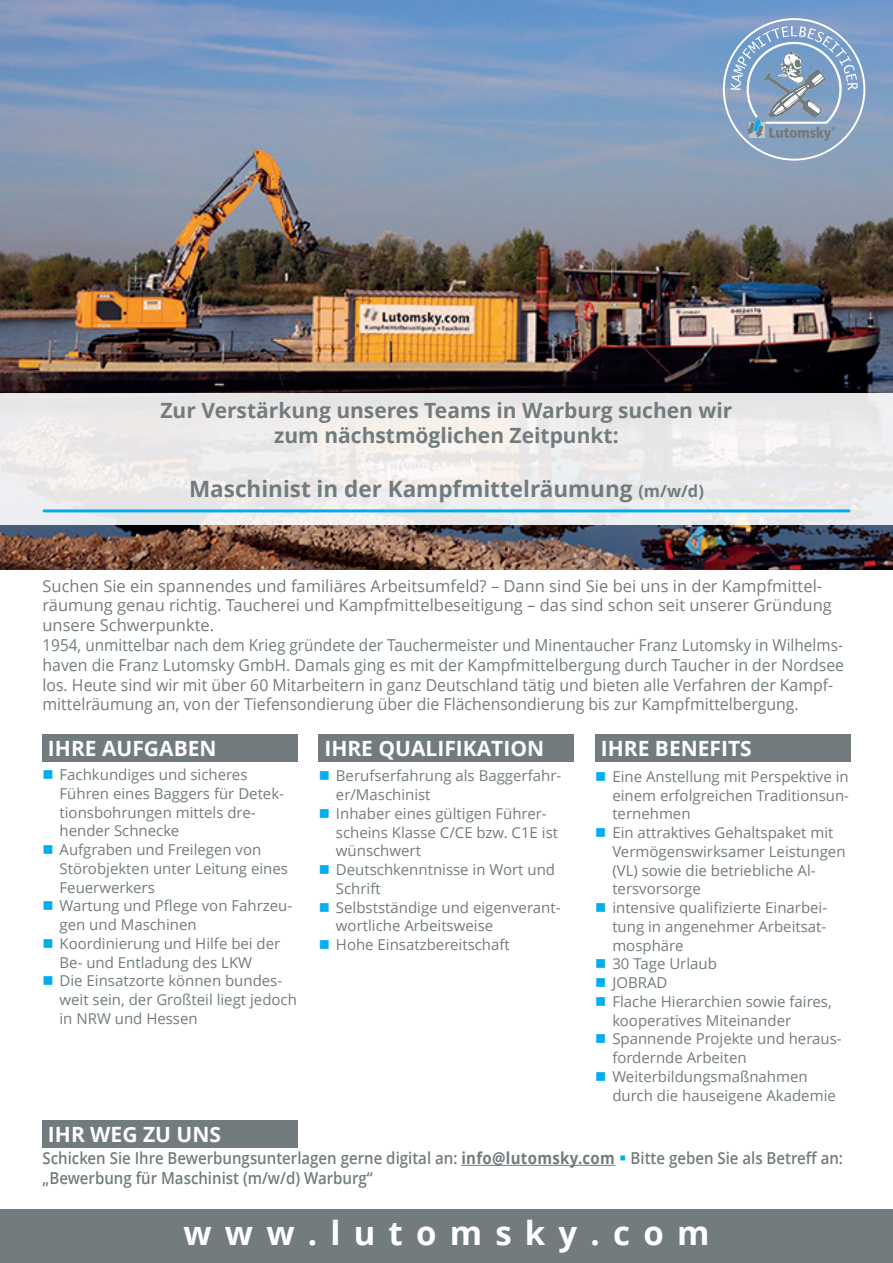
<style>
.page{position:relative;width:893px;height:1263px;background:#fff}
.page>*{position:absolute;margin:0;border:0;box-sizing:border-box;transform-origin:0 0}
.t1{font:700 33px "Open Sans";letter-spacing:.4em;color:#fff}
.t2{font:700 22.5px "Open Sans";color:#727c7e}
.t3{font:700 21px/25.2px "Open Sans";color:#727c7e;text-align:center}
.t4{font:700 21px "Open Sans";color:#fff}
.t5{font:16.5px/19.8px "Open Sans";color:#727c7e}
.t6{font:600 16.5px/19.8px "Open Sans";color:#727c7e;scale:.91 1}
.t7{font:15px/18.8px "Open Sans";color:#727c7e}
.t8{font:4.8px "Frutiger";color:#727c7e}
.s1{font-size:16.5px}
.s2{color:#00aeef}
.s3{font-weight:700}
</style>
<div class="page">
<img style="left:0;top:0;width:893px;height:570px">
<div style="left:0;top:393px;width:893px;height:132px;background:linear-gradient(to right,#eeebea,#ebebeb)"></div>
<hr style="left:461px;top:1165px;width:154px;height:1px;background:#727c7e">
<div style="left:0;top:1210px;width:893px;height:53px;background:#727c7e"></div>
<div style="left:595px;top:735px;width:255px;height:27px;background:#727c7e"></div>
<div style="left:43px;top:1120px;width:255px;height:28px;background:#727c7e"></div>
<div style="left:43px;top:735px;width:255px;height:27px;background:#727c7e"></div>
<div style="left:319px;top:735px;width:255px;height:27px;background:#727c7e"></div>
<hr style="left:44px;top:509px;width:805px;height:3px;background:#00aeef">
<svg style="left:723px;top:18px;width:142px;height:143px;background:#8fa8c6"></svg>
<p class="t8" style="left:832px;top:125px;width:5px">®</p>
<h3 class="t3" style="left:160px;top:397px;width:573px">Zur Verstärkung unseres Teams in Warburg suchen wir zum nächstmöglichen Zeitpunkt:</h3>
<h2 class="t2" style="left:189px;top:473px;width:516px">Maschinist in der Kampfmittelräumung <span class="s1">(m/w/d)</span></h2>
<p class="t5" style="left:43px;top:575px;width:803px">Suchen Sie ein spannendes und familiäres Arbeitsumfeld? – Dann sind Sie bei uns in der Kampfmittel&shy;räumung genau richtig. Taucherei und Kampfmittelbeseitigung – das sind schon seit unserer Gründung unsere Schwerpunkte.<br>1954, unmittelbar nach dem Krieg gründete der Tauchermeister und Minentaucher Franz Lutomsky in Wilhelms&shy;haven die Franz Lutomsky GmbH. Damals ging es mit der Kampfmittelbergung durch Taucher in der Nordsee los. Heute sind wir mit über 60 Mitarbeitern in ganz Deutschland tätig und bieten alle Verfahren der Kampf&shy;mittelräumung an, von der Tiefensondierung über die Flächensondierung bis zur Kampfmittelbergung.</p>
<h3 class="t4" style="left:48px;top:734px;width:170px">IHRE AUFGABEN</h3>
<h3 class="t4" style="left:324px;top:734px;width:221px">IHRE QUALIFIKATION</h3>
<h3 class="t4" style="left:601px;top:734px;width:153px">IHRE BENEFITS</h3>
<p class="t7" style="left:60px;top:765px;width:226px;text-indent:-17px"><span class="s2">■</span> Fachkundiges und sicheres<br>Führen eines Baggers für Detek&shy;tionsbohrungen mittels dre&shy;hender Schnecke</p>
<p class="t7" style="left:60px;top:840px;width:230px;text-indent:-17px"><span class="s2">■</span> Aufgraben und Freilegen von<br>Störobjekten unter Leitung eines<br>Feuerwerkers</p>
<p class="t7" style="left:60px;top:896px;width:234px;text-indent:-17px"><span class="s2">■</span> Wartung und Pflege von Fahrzeu&shy;gen und Maschinen</p>
<p class="t7" style="left:60px;top:934px;width:222px;text-indent:-17px"><span class="s2">■</span> Koordinierung und Hilfe bei der<br>Be- und Entladung des LKW</p>
<p class="t7" style="left:60px;top:971px;width:239px;text-indent:-17px"><span class="s2">■</span> Die Einsatzorte können bundes&shy;weit sein, der Großteil liegt jedoch in NRW und Hessen</p>
<p class="t7" style="left:336px;top:766px;width:227px;text-indent:-17px"><span class="s2">■</span> Berufserfahrung als Baggerfahr&shy;er/Maschinist</p>
<p class="t7" style="left:336px;top:803px;width:224px;text-indent:-17px"><span class="s2">■</span> Inhaber eines gültigen Führer&shy;scheins Klasse C/CE bzw. C1E ist wünschwert</p>
<p class="t7" style="left:336px;top:860px;width:221px;text-indent:-17px"><span class="s2">■</span> Deutschkenntnisse in Wort und<br>Schrift</p>
<p class="t7" style="left:336px;top:897px;width:226px;text-indent:-17px"><span class="s2">■</span> Selbstständige und eigenverant&shy;wortliche Arbeitsweise</p>
<p class="t7" style="left:319px;top:935px;width:192px"><span class="s2">■</span> Hohe Einsatzbereitschaft</p>
<p class="t7" style="left:612px;top:767px;width:238px;text-align:justify;text-indent:-17px"><span class="s2">■</span> Eine Anstellung mit Perspektive in einem erfolgreichen Traditionsun&shy;ternehmen</p>
<p class="t7" style="left:612px;top:823px;width:235px;text-indent:-17px"><span class="s2">■</span> Ein attraktives Gehaltspaket mit<br>Vermögenswirksamer Leistungen (VL) sowie die betriebliche Al&shy;tersvorsorge</p>
<p class="t7" style="left:612px;top:898px;width:216px;text-align:justify;text-indent:-17px"><span class="s2">■</span> intensive qualifizierte Einarbei&shy;tung in angenehmer Arbeitsat&shy;mosphäre</p>
<p class="t7" style="left:595px;top:954px;width:123px"><span class="s2">■</span> 30 Tage Urlaub</p>
<p class="t7" style="left:595px;top:973px;width:74px"><span class="s2">■</span> JOBRAD</p>
<p class="t7" style="left:612px;top:992px;width:221px;text-indent:-17px"><span class="s2">■</span> Flache Hierarchien sowie faires, kooperatives Miteinander</p>
<p class="t7" style="left:612px;top:1029px;width:231px;text-indent:-17px"><span class="s2">■</span> Spannende Projekte und heraus&shy;fordernde Arbeiten</p>
<p class="t7" style="left:612px;top:1067px;width:225px;text-indent:-17px"><span class="s2">■</span> Weiterbildungsmaßnahmen durch die hauseigene Akademie</p>
<h3 class="t4" style="left:48px;top:1120px;width:175px">IHR WEG ZU UNS</h3>
<p class="t6" style="left:43px;top:1148px;width:881px">Schicken Sie Ihre Bewerbungsunterlagen gerne digital an: <span class="s3">info@lutomsky.com</span> <span class="s2">▪</span> Bitte geben Sie als Betreff an: „Bewerbung für Maschinist (m/w/d) Warburg“</p>
<h1 class="t1" style="left:183px;top:1209px;width:527px">www.lutomsky.com</h1>
</div>
